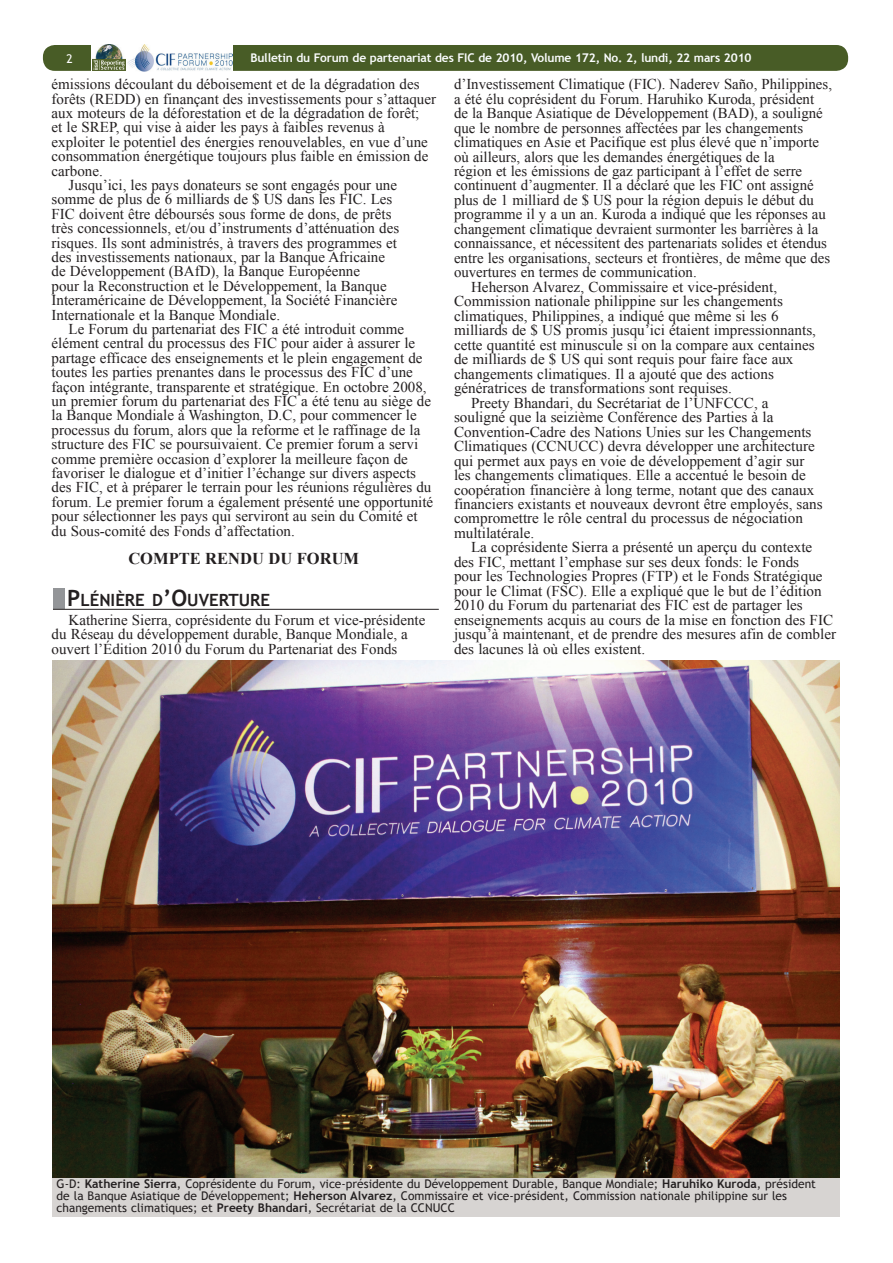
<style>
.page{position:relative;width:893px;height:1263px;background:#fff}
.page>*{position:absolute;margin:0;border:0;box-sizing:border-box;transform-origin:0 0}
.t1{font:700 16.8px "Trebuchet MS";color:#231f20}
.t2{font:700 16.5px "Times New Roman";color:#231f20}
.t3{font:15px/14.4px "Times New Roman";color:#231f20}
.t4{font:12px/12px "Trebuchet MS";color:#231f20}
.t5{font:700 12px "Trebuchet MS";letter-spacing:-.015em;color:#fbfdfe}
.t6{font:12px "Trebuchet MS";color:#fff}
.s1{font-size:22.5px}
.s2{font-weight:700}
</style>
<div class="page">
<div style="left:43px;top:45px;width:805px;height:26px;background:#485c26;border-radius:12px"></div>
<svg style="left:91px;top:44px;width:23px;height:27px"></svg>
<img style="left:92px;top:45px;width:34px;height:26px">
<div style="left:126px;top:45px;width:107px;height:26px;background:#fff"></div>
<img style="left:128px;top:45px;width:104px;height:26px">
<div style="left:53px;top:588px;width:11px;height:21px;background:#939598"></div>
<hr style="left:53px;top:609px;width:386px;height:1px;background:#231f20">
<img style="left:52px;top:661px;width:788px;height:517px">
<div style="left:52px;top:1178px;width:788px;height:39px;background:#d7d4d2"></div>
<p class="t6" style="left:67px;top:51px;width:8px">2</p>
<p class="t5" style="left:250px;top:50px;width:503px">Bulletin du Forum de partenariat des FIC de 2010, Volume 172, No. 2, lundi, 22 mars 2010</p>
<p class="t3" style="left:52px;top:77px;width:369px">émissions découlant du déboisement et de la dégradation des</p>
<p class="t3" style="left:52px;top:91px;width:386px">forêts (REDD) en finançant des investissements pour s’attaquer</p>
<p class="t3" style="left:52px;top:106px;width:369px">aux moteurs de la déforestation et de la dégradation de forêt;</p>
<p class="t3" style="left:52px;top:120px;width:335px">et le SREP, qui vise à aider les pays à faibles revenus à</p>
<p class="t3" style="left:52px;top:134px;width:378px">exploiter le potentiel des énergies renouvelables, en vue d’une</p>
<p class="t3" style="left:52px;top:149px;width:378px">consommation énergétique toujours plus faible en émission de</p>
<p class="t3" style="left:52px;top:163px;width:53px">carbone.</p>
<p class="t3" style="left:69px;top:178px;width:330px">Jusqu’ici, les pays donateurs se sont engagés pour une</p>
<p class="t3" style="left:52px;top:192px;width:342px">somme de plus de 6 milliards de $ US dans les FIC. Les</p>
<p class="t3" style="left:52px;top:206px;width:341px">FIC doivent être déboursés sous forme de dons, de prêts</p>
<p class="t3" style="left:52px;top:221px;width:349px">très concessionnels, et/ou d’instruments d’atténuation des</p>
<p class="t3" style="left:52px;top:235px;width:347px">risques. Ils sont administrés, à travers des programmes et</p>
<p class="t3" style="left:52px;top:250px;width:335px">des investissements nationaux, par la Banque Africaine</p>
<p class="t3" style="left:52px;top:264px;width:310px">de Développement (BAfD), la Banque Européenne</p>
<p class="t3" style="left:52px;top:278px;width:337px">pour la Reconstruction et le Développement, la Banque</p>
<p class="t3" style="left:52px;top:293px;width:347px">Interaméricaine de Développement, la Société Financière</p>
<p class="t3" style="left:52px;top:307px;width:230px">Internationale et la Banque Mondiale.</p>
<p class="t3" style="left:69px;top:322px;width:337px">Le Forum du partenariat des FIC a été introduit comme</p>
<p class="t3" style="left:52px;top:336px;width:365px">élément central du processus des FIC pour aider à assurer le</p>
<p class="t3" style="left:52px;top:350px;width:372px">partage efficace des enseignements et le plein engagement de</p>
<p class="t3" style="left:52px;top:365px;width:363px">toutes les parties prenantes dans le processus des FIC d’une</p>
<p class="t3" style="left:52px;top:379px;width:376px">façon intégrante, transparente et stratégique. En octobre 2008,</p>
<p class="t3" style="left:52px;top:394px;width:381px">un premier forum du partenariat des FIC a été tenu au siège de</p>
<p class="t3" style="left:52px;top:408px;width:367px">la Banque Mondiale à Washington, D.C, pour commencer le</p>
<p class="t3" style="left:52px;top:422px;width:370px">processus du forum, alors que la reforme et le raffinage de la</p>
<p class="t3" style="left:52px;top:437px;width:368px">structure des FIC se poursuivaient. Ce premier forum a servi</p>
<p class="t3" style="left:52px;top:451px;width:358px">comme première occasion d’explorer la meilleure façon de</p>
<p class="t3" style="left:52px;top:466px;width:366px">favoriser le dialogue et d’initier l’échange sur divers aspects</p>
<p class="t3" style="left:52px;top:480px;width:381px">des FIC, et à préparer le terrain pour les réunions régulières du</p>
<p class="t3" style="left:52px;top:494px;width:383px">forum. Le premier forum a également présenté une opportunité</p>
<p class="t3" style="left:52px;top:509px;width:368px">pour sélectionner les pays qui serviront au sein du Comité et</p>
<p class="t3" style="left:52px;top:523px;width:245px">du Sous-comité des Fonds d’affectation.</p>
<p class="t2" style="left:128px;top:547px;width:232px">COMPTE RENDU DU FORUM</p>
<p class="t3" style="left:454px;top:77px;width:380px">d’Investissement Climatique (FIC). Naderev Saño, Philippines,</p>
<p class="t3" style="left:454px;top:91px;width:362px">a été élu coprésident du Forum. Haruhiko Kuroda, président</p>
<p class="t3" style="left:454px;top:106px;width:370px">de la Banque Asiatique de Développement (BAD), a souligné</p>
<p class="t3" style="left:454px;top:120px;width:351px">que le nombre de personnes affectées par les changements</p>
<p class="t3" style="left:454px;top:135px;width:367px">climatiques en Asie et Pacifique est plus élevé que n’importe</p>
<p class="t3" style="left:454px;top:149px;width:322px">où ailleurs, alors que les demandes énergétiques de la</p>
<p class="t3" style="left:454px;top:164px;width:350px">région et les émissions de gaz participant à l’effet de serre</p>
<p class="t3" style="left:454px;top:178px;width:361px">continuent d’augmenter. Il a déclaré que les FIC ont assigné</p>
<p class="t3" style="left:454px;top:192px;width:361px">plus de 1 milliard de $ US pour la région depuis le début du</p>
<p class="t3" style="left:454px;top:207px;width:373px">programme il y a un an. Kuroda a indiqué que les réponses au</p>
<p class="t3" style="left:454px;top:221px;width:366px">changement climatique devraient surmonter les barrières à la</p>
<p class="t3" style="left:454px;top:236px;width:374px">connaissance, et nécessitent des partenariats solides et étendus</p>
<p class="t3" style="left:454px;top:250px;width:378px">entre les organisations, secteurs et frontières, de même que des</p>
<p class="t3" style="left:454px;top:265px;width:244px">ouvertures en termes de communication.</p>
<p class="t3" style="left:471px;top:279px;width:308px">Heherson Alvarez, Commissaire et vice-président,</p>
<p class="t3" style="left:454px;top:294px;width:330px">Commission nationale philippine sur les changements</p>
<p class="t3" style="left:454px;top:308px;width:326px">climatiques, Philippines, a indiqué que même si les 6</p>
<p class="t3" style="left:454px;top:323px;width:364px">milliards de $ US promis jusqu’ici étaient impressionnants,</p>
<p class="t3" style="left:454px;top:337px;width:362px">cette quantité est minuscule si on la compare aux centaines</p>
<p class="t3" style="left:454px;top:352px;width:341px">de milliards de $ US qui sont requis pour faire face aux</p>
<p class="t3" style="left:454px;top:366px;width:321px">changements climatiques. Il a ajouté que des actions</p>
<p class="t3" style="left:454px;top:381px;width:279px">génératrices de transformations sont requises.</p>
<p class="t3" style="left:471px;top:395px;width:299px">Preety Bhandari, du Secrétariat de l’UNFCCC, a</p>
<p class="t3" style="left:454px;top:410px;width:321px">souligné que la seizième Conférence des Parties à la</p>
<p class="t3" style="left:454px;top:424px;width:359px">Convention-Cadre des Nations Unies sur les Changements</p>
<p class="t3" style="left:454px;top:439px;width:362px">Climatiques (CCNUCC) devra développer une architecture</p>
<p class="t3" style="left:454px;top:453px;width:352px">qui permet aux pays en voie de développement d’agir sur</p>
<p class="t3" style="left:454px;top:468px;width:353px">les changements climatiques. Elle a accentué le besoin de</p>
<p class="t3" style="left:454px;top:482px;width:362px">coopération financière à long terme, notant que des canaux</p>
<p class="t3" style="left:454px;top:496px;width:370px">financiers existants et nouveaux devront être employés, sans</p>
<p class="t3" style="left:454px;top:511px;width:350px">compromettre le rôle central du processus de négociation</p>
<p class="t3" style="left:454px;top:525px;width:82px">multilatérale.</p>
<p class="t3" style="left:471px;top:540px;width:343px">La coprésidente Sierra a présenté un aperçu du contexte</p>
<p class="t3" style="left:454px;top:554px;width:347px">des FIC, mettant l’emphase sur ses deux fonds: le Fonds</p>
<p class="t3" style="left:454px;top:569px;width:370px">pour les Technologies Propres (FTP) et le Fonds Stratégique</p>
<p class="t3" style="left:454px;top:583px;width:369px">pour le Climat (FSC). Elle a expliqué que le but de l’édition</p>
<p class="t3" style="left:454px;top:598px;width:350px">2010 du Forum du partenariat des FIC est de partager les</p>
<p class="t3" style="left:454px;top:612px;width:381px">enseignements acquis au cours de la mise en fonction des FIC</p>
<p class="t3" style="left:454px;top:627px;width:384px">jusqu’à maintenant, et de prendre des mesures afin de combler</p>
<p class="t3" style="left:454px;top:641px;width:193px">des lacunes là où elles existent.</p>
<p class="t1" style="left:67px;top:590px;width:202px"><span class="s1">P</span>LÉNIÈRE D<span class="s1">’O</span>UVERTURE</p>
<p class="t3" style="left:52px;top:612px;width:375px;text-indent:17px">Katherine Sierra, coprésidente du Forum et vice-présidente du Réseau du développement durable, Banque Mondiale, a ouvert l’Édition 2010 du Forum du Partenariat des Fonds</p>
<p class="t4" style="left:57px;top:1178px;width:761px">G-D: <span class="s2">Katherine Sierra</span>, Coprésidente du Forum, vice-présidente du Développement Durable, Banque Mondiale; <span class="s2">Haruhiko Kuroda</span>, président de la Banque Asiatique de Développement; <span class="s2">Heherson Alvarez</span>, Commissaire et vice-président, Commission nationale philippine sur les changements climatiques; et <span class="s2">Preety Bhandari</span>, Secrétariat de la CCNUCC</p>
</div>
